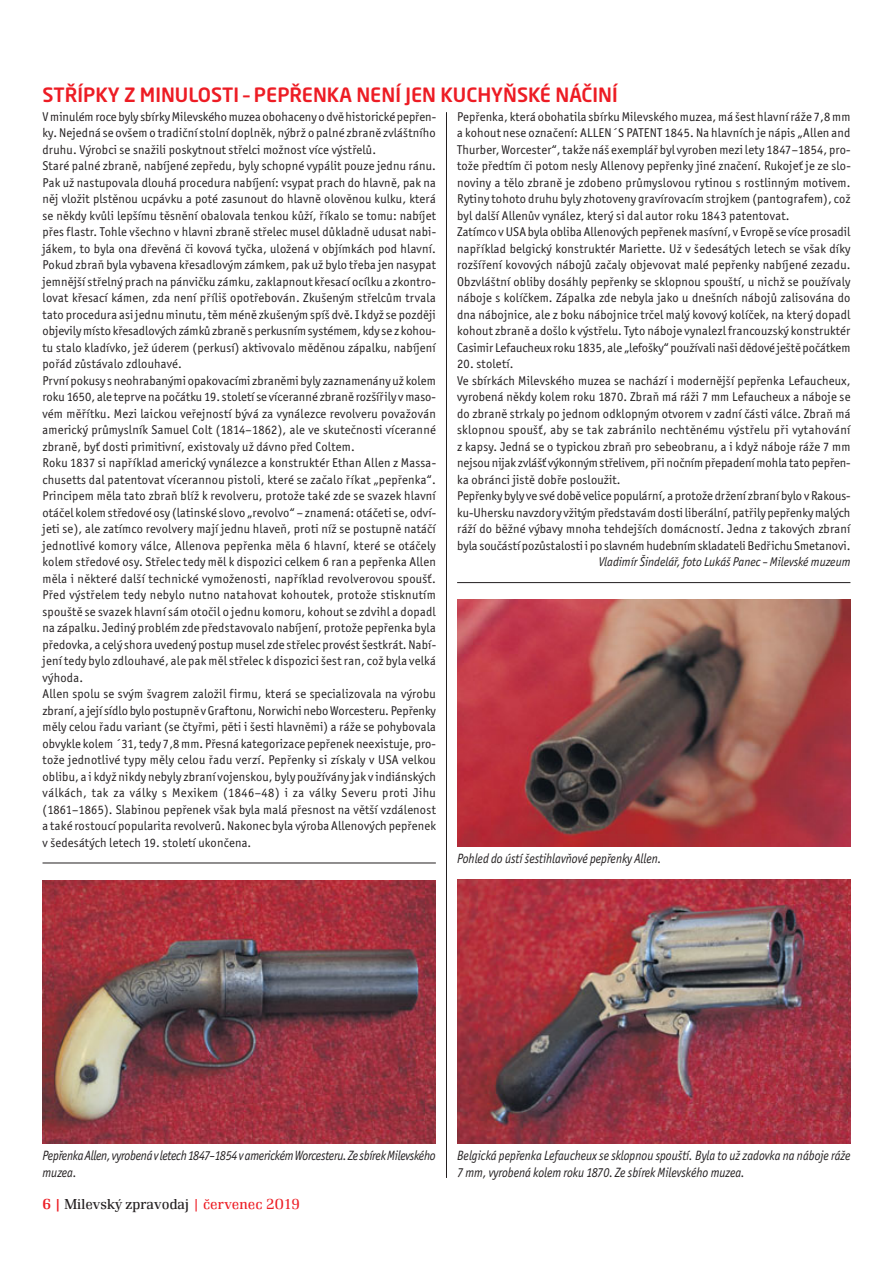
<style>
.page{position:relative;width:893px;height:1263px;background:#fff}
.page>*{position:absolute;margin:0;border:0;box-sizing:border-box;transform-origin:0 0}
.t1{font:500 19.5px "Neo Sans Pro";color:#ed1c24}
.t2{font:300 15px "Renault TOT";color:#231f20}
.t3{font:italic 13.5px/16.5px "Officina Sans Itc TOT";color:#231f20;scale:.9 1}
.t4{font:italic 13.5px/16.5px "Officina Sans Itc TOT";letter-spacing:-.02em;color:#231f20;scale:.9 1}
.t5{font:12.75px/16.5px "Officina Sans Itc TOT";letter-spacing:.015em;color:#231f20}
.t6{font:italic 12.75px "Officina Sans Itc TOT";color:#231f20;scale:.95 1}
.s1{font-weight:500;color:#ed1c24}
.s2{color:#ed1c24}
</style>
<div class="page">
<hr style="left:446px;top:112px;width:1px;height:1066px;background:#231f20">
<img style="left:43px;top:880px;width:393px;height:264px">
<hr style="left:43px;top:863px;width:393px;height:1px;background:#231f20">
<img style="left:457px;top:879px;width:393px;height:265px">
<hr style="left:457px;top:582px;width:393px;height:1px;background:#231f20">
<img style="left:457px;top:600px;width:393px;height:246px">
<h1 class="t1" style="left:43px;top:84px;width:577px">STŘÍPKY Z MINULOSTI – PEPŘENKA NENÍ JEN KUCHYŇSKÉ NÁČINÍ</h1>
<p class="t5" style="left:43px;top:109px;width:395px">V minulém roce byly sbírky Milevského muzea obohaceny o dvě historické pepřen&shy;ky. Nejedná se ovšem o tradiční stolní doplněk, nýbrž o palné zbraně zvláštního druhu. Výrobci se snažili poskytnout střelci možnost více výstřelů.<br>Staré palné zbraně, nabíjené zepředu, byly schopné vypálit pouze jednu ránu.<br>Pak už nastupovala dlouhá procedura nabíjení: vsypat prach do hlavně, pak na něj vložit plstěnou ucpávku a poté zasunout do hlavně olověnou kulku, která se někdy kvůli lepšímu těsnění obalovala tenkou kůží, říkalo se tomu: nabíjet přes flastr. Tohle všechno v hlavni zbraně střelec musel důkladně udusat nabi&shy;jákem, to byla ona dřevěná či kovová tyčka, uložená v objímkách pod hlavní.<br>Pokud zbraň byla vybavena křesadlovým zámkem, pak už bylo třeba jen nasypat jemnější střelný prach na pánvičku zámku, zaklapnout křesací ocílku a zkontro&shy;lovat křesací kámen, zda není příliš opotřebován. Zkušeným střelcům trvala tato procedura asi jednu minutu, těm méně zkušeným spíš dvě. I když se později objevily místo křesadlových zámků zbraně s perkusním systémem, kdy se z kohou&shy;tu stalo kladívko, jež úderem (perkusí) aktivovalo měděnou zápalku, nabíjení pořád zůstávalo zdlouhavé.<br>První pokusy s neohrabanými opakovacími zbraněmi byly zaznamenány už kolem roku 1650, ale teprve na počátku 19. století se víceranné zbraně rozšířily v maso&shy;vém měřítku. Mezi laickou veřejností bývá za vynálezce revolveru považován americký průmyslník Samuel Colt (1814–1862), ale ve skutečnosti víceranné zbraně, byť dosti primitivní, existovaly už dávno před Coltem.<br>Roku 1837 si například americký vynálezce a konstruktér Ethan Allen z Massa&shy;chusetts dal patentovat vícerannou pistoli, které se začalo říkat „pepřenka“.<br>Principem měla tato zbraň blíž k revolveru, protože také zde se svazek hlavní otáčel kolem středové osy (latinské slovo „revolvo“ – znamená: otáčeti se, odví&shy;jeti se), ale zatímco revolvery mají jednu hlaveň, proti níž se postupně natáčí jednotlivé komory válce, Allenova pepřenka měla 6 hlavní, které se otáčely kolem středové osy. Střelec tedy měl k dispozici celkem 6 ran a pepřenka Allen měla i některé další technické vymoženosti, například revolverovou spoušť.<br>Před výstřelem tedy nebylo nutno natahovat kohoutek, protože stisknutím spouště se svazek hlavní sám otočil o jednu komoru, kohout se zdvihl a dopadl na zápalku. Jediný problém zde představovalo nabíjení, protože pepřenka byla předovka, a celý shora uvedený postup musel zde střelec provést šestkrát. Nabí&shy;jení tedy bylo zdlouhavé, ale pak měl střelec k dispozici šest ran, což byla velká výhoda.<br>Allen spolu se svým švagrem založil firmu, která se specializovala na výrobu zbraní, a její sídlo bylo postupně v Graftonu, Norwichi nebo Worcesteru. Pepřenky měly celou řadu variant (se čtyřmi, pěti i šesti hlavněmi) a ráže se pohybovala obvykle kolem ´31, tedy 7,8 mm. Přesná kategorizace pepřenek neexistuje, pro&shy;tože jednotlivé typy měly celou řadu verzí. Pepřenky si získaly v USA velkou oblibu, a i když nikdy nebyly zbraní vojenskou, byly používány jak v indiánských válkách, tak za války s Mexikem (1846–48) i za války Severu proti Jihu (1861–1865). Slabinou pepřenek však byla malá přesnost na větší vzdálenost a také rostoucí popularita revolverů. Nakonec byla výroba Allenových pepřenek v šedesátých letech 19. století ukončena.</p>
<p class="t5" style="left:457px;top:109px;width:395px">Pepřenka, která obohatila sbírku Milevského muzea, má šest hlavní ráže 7,8 mm a kohout nese označení: ALLEN´S PATENT 1845. Na hlavních je nápis „Allen and Thurber, Worcester“, takže náš exemplář byl vyroben mezi lety 1847–1854, pro&shy;tože předtím či potom nesly Allenovy pepřenky jiné značení. Rukojeť je ze slo&shy;noviny a tělo zbraně je zdobeno průmyslovou rytinou s rostlinným motivem.<br>Rytiny tohoto druhu byly zhotoveny gravírovacím strojkem (pantografem), což byl další Allenův vynález, který si dal autor roku 1843 patentovat.<br>Zatímco v USA byla obliba Allenových pepřenek masívní, v Evropě se více prosadil například belgický konstruktér Mariette. Už v šedesátých letech se však díky rozšíření kovových nábojů začaly objevovat malé pepřenky nabíjené zezadu.<br>Obzvláštní obliby dosáhly pepřenky se sklopnou spouští, u nichž se používaly náboje s kolíčkem. Zápalka zde nebyla jako u dnešních nábojů zalisována do dna nábojnice, ale z boku nábojnice trčel malý kovový kolíček, na který dopadl kohout zbraně a došlo k výstřelu. Tyto náboje vynalezl francouzský konstruktér Casimir Lefaucheux roku 1835, ale „lefošky“ používali naši dědové ještě počátkem</p>
<p class="t5" style="left:457px;top:357px;width:395px">20. století.<br>Ve sbírkách Milevského muzea se nachází i modernější pepřenka Lefaucheux, vyrobená někdy kolem roku 1870. Zbraň má ráži 7 mm Lefaucheux a náboje se do zbraně strkaly po jednom odklopným otvorem v zadní části válce. Zbraň má sklopnou spoušť, aby se tak zabránilo nechtěnému výstřelu při vytahování z kapsy. Jedná se o typickou zbraň pro sebeobranu, a i když náboje ráže 7 mm nejsou nijak zvlášť výkonným střelivem, při nočním přepadení mohla tato pepřen&shy;ka obránci jistě dobře posloužit.<br>Pepřenky byly ve své době velice populární, a protože držení zbraní bylo v Rakous&shy;ku-Uhersku navzdory vžitým představám dosti liberální, patřily pepřenky malých ráží do běžné výbavy mnoha tehdejších domácností. Jedna z takových zbraní byla součástí pozůstalosti i po slavném hudebním skladateli Bedřichu Smetanovi.</p>
<p class="t6" style="left:599px;top:557px;width:266px">Vladimír Šindelář, foto Lukáš Panec – Milevské muzeum</p>
<p class="t3" style="left:457px;top:851px;width:229px">Pohled do ústí šestihlavňové pepřenky Allen.</p>
<p class="t4" style="left:43px;top:1148px;width:438px">Pepřenka Allen, vyrobená v letech 1847–1854 v americkém Worcesteru. Ze sbírek Milevského muzea.</p>
<p class="t3" style="left:457px;top:1148px;width:438px">Belgická pepřenka Lefaucheux se sklopnou spouští. Byla to už zadovka na náboje ráže<br>7 mm, vyrobená kolem roku 1870. Ze sbírek Milevského muzea.</p>
<p class="t2" style="left:43px;top:1199px;width:259px"><span class="s1">6 |</span> Milevský zpravodaj <span class="s2">| červenec 2019</span></p>
</div>
